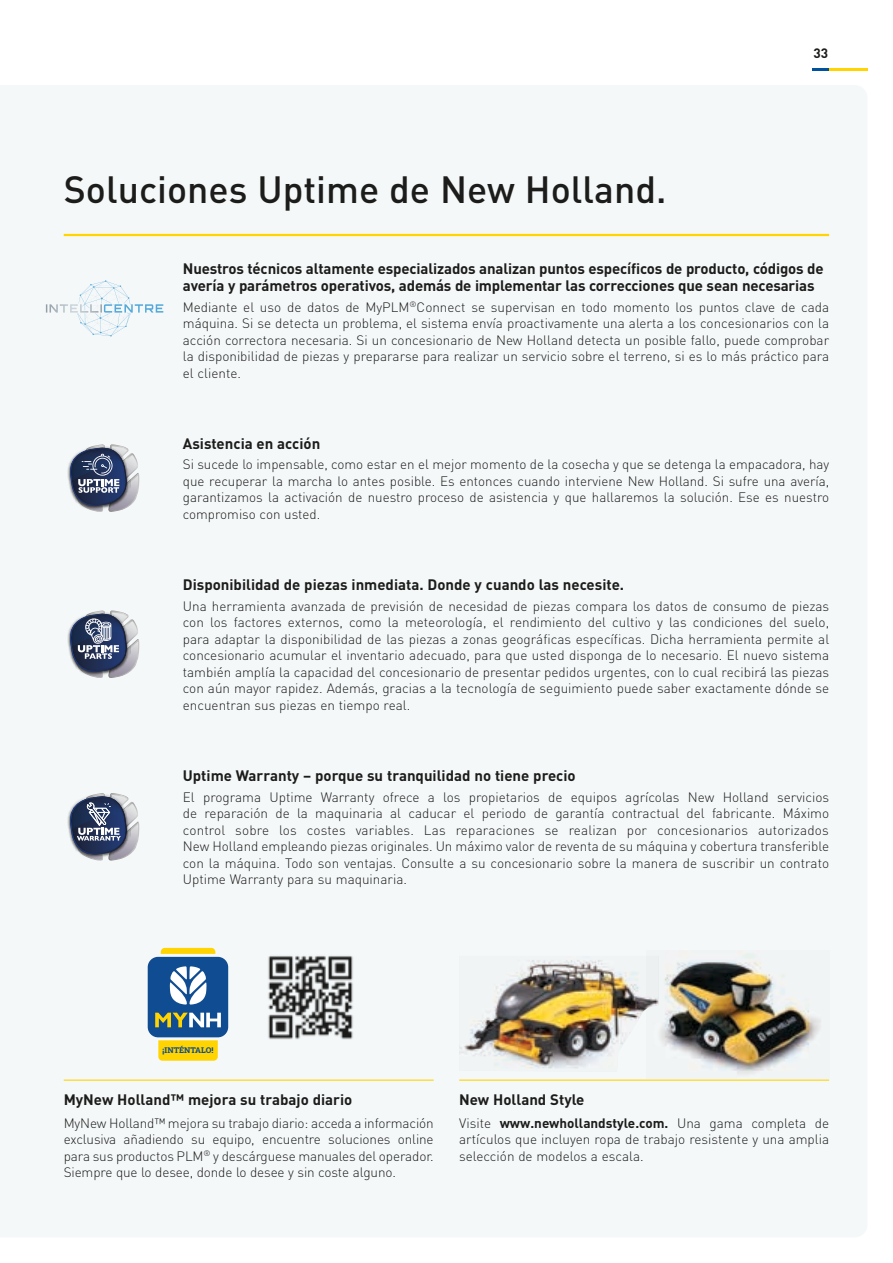
<style>
.page{position:relative;width:893px;height:1263px;background:#fff}
.page>*{position:absolute;margin:0;border:0;box-sizing:border-box;transform-origin:0 0}
.t1{font:500 37.5px "DIN Pro";color:#1c1c1b}
.t2{font:700 15px/16.5px "DIN Pro";letter-spacing:-.01em;color:#1c1c1b}
.t3{font:300 13.5px/16.5px "DIN Pro";color:#1c1c1b;text-align:justify}
.t4{font:700 13.5px "DIN Pro";color:#1c1c1b}
.t5{font:800 7.95px "Roboto Slab";color:#0f4c91}
.s1{font-weight:700}
</style>
<div class="page">
<svg style="left:812px;top:68px;width:55px;height:2px"></svg>
<hr style="left:459px;top:1079px;width:370px;height:2px;background:#ffd400">
<hr style="left:64px;top:234px;width:765px;height:2px;background:#ffd400">
<hr style="left:64px;top:1079px;width:370px;height:2px;background:#ffd400">
<div style="left:148px;top:957px;width:80px;height:80px;background:#0f4c91;border-radius:10px"></div>
<svg style="left:161px;top:948px;width:54px;height:6px"></svg>
<svg style="left:158px;top:1040px;width:60px;height:21px"></svg>
<svg style="left:170px;top:966px;width:37px;height:38px"></svg>
<svg style="left:155px;top:1013px;width:66px;height:14px"></svg>
<img style="left:267px;top:954px;width:87px;height:86px">
<svg style="left:68px;top:444px;width:72px;height:68px"></svg>
<svg style="left:68px;top:610px;width:72px;height:68px"></svg>
<svg style="left:68px;top:793px;width:72px;height:68px"></svg>
<img style="left:646px;top:950px;width:183px;height:128px">
<img style="left:668px;top:962px;width:142px;height:100px">
<img style="left:459px;top:956px;width:200px;height:115px">
<img style="left:467px;top:963px;width:121px;height:91px">
<svg style="left:46px;top:280px;width:117px;height:57px"></svg>
<h1 class="t1" style="left:64px;top:164px;width:604px">Soluciones Uptime de New Holland.</h1>
<p class="t4" style="left:813px;top:44px;width:16px">33</p>
<p class="t2" style="left:183px;top:260px;width:642px">Nuestros técnicos altamente especializados analizan puntos específicos de producto, códigos de avería y parámetros operativos, además de implementar las correcciones que sean necesarias</p>
<p class="t3" style="left:183px;top:298px;width:648px">Mediante el uso de datos de MyPLM<sup>®</sup>Connect se supervisan en todo momento los puntos clave de cada máquina. Si se detecta un problema, el sistema envía proactivamente una alerta a los concesionarios con la acción correctora necesaria. Si un concesionario de New Holland detecta un posible fallo, puede comprobar la disponibilidad de piezas y prepararse para realizar un servicio sobre el terreno, si es lo más práctico para el cliente.</p>
<p class="t2" style="left:183px;top:434px;width:139px">Asistencia en acción</p>
<p class="t3" style="left:183px;top:456px;width:648px">Si sucede lo impensable, como estar en el mejor momento de la cosecha y que se detenga la empacadora, hay que recuperar la marcha lo antes posible. Es entonces cuando interviene New Holland. Si sufre una avería, garantizamos la activación de nuestro proceso de asistencia y que hallaremos la solución. Ese es nuestro compromiso con usted.</p>
<p class="t2" style="left:183px;top:576px;width:443px">Disponibilidad de piezas inmediata. Donde y cuando las necesite.</p>
<p class="t3" style="left:183px;top:597px;width:648px">Una herramienta avanzada de previsión de necesidad de piezas compara los datos de consumo de piezas con los factores externos, como la meteorología, el rendimiento del cultivo y las condiciones del suelo, para adaptar la disponibilidad de las piezas a zonas geográficas específicas. Dicha herramienta permite al concesionario acumular el inventario adecuado, para que usted disponga de lo necesario. El nuevo sistema también amplía la capacidad del concesionario de presentar pedidos urgentes, con lo cual recibirá las piezas con aún mayor rapidez. Además, gracias a la tecnología de seguimiento puede saber exactamente dónde se encuentran sus piezas en tiempo real.</p>
<p class="t2" style="left:183px;top:767px;width:394px">Uptime Warranty – porque su tranquilidad no tiene precio</p>
<p class="t3" style="left:183px;top:788px;width:648px">El programa Uptime Warranty ofrece a los propietarios de equipos agrícolas New Holland servicios de reparación de la maquinaria al caducar el periodo de garantía contractual del fabricante. Máximo control sobre los costes variables. Las reparaciones se realizan por concesionarios autorizados New Holland empleando piezas originales. Un máximo valor de reventa de su máquina y cobertura transferible con la máquina. Todo son ventajas. Consulte a su concesionario sobre la manera de suscribir un contrato Uptime Warranty para su maquinaria.</p>
<p class="t5" style="left:163px;top:1044px;width:53px">¡INTÉNTALO!</p>
<p class="t2" style="left:64px;top:1090px;width:290px">MyNew Holland™ mejora su trabajo diario</p>
<p class="t3" style="left:64px;top:1114px;width:371px">MyNew Holland™ mejora su trabajo diario: acceda a información exclusiva añadiendo su equipo, encuentre soluciones online para sus productos PLM<sup>®</sup> y descárguese manuales del operador.<br>Siempre que lo desee, donde lo desee y sin coste alguno.</p>
<p class="t2" style="left:459px;top:1090px;width:127px">New Holland Style</p>
<p class="t3" style="left:459px;top:1114px;width:371px">Visite <span class="s1">www.newhollandstyle.com.</span> Una gama completa de artículos que incluyen ropa de trabajo resistente y una amplia selección de modelos a escala.</p>
</div>
